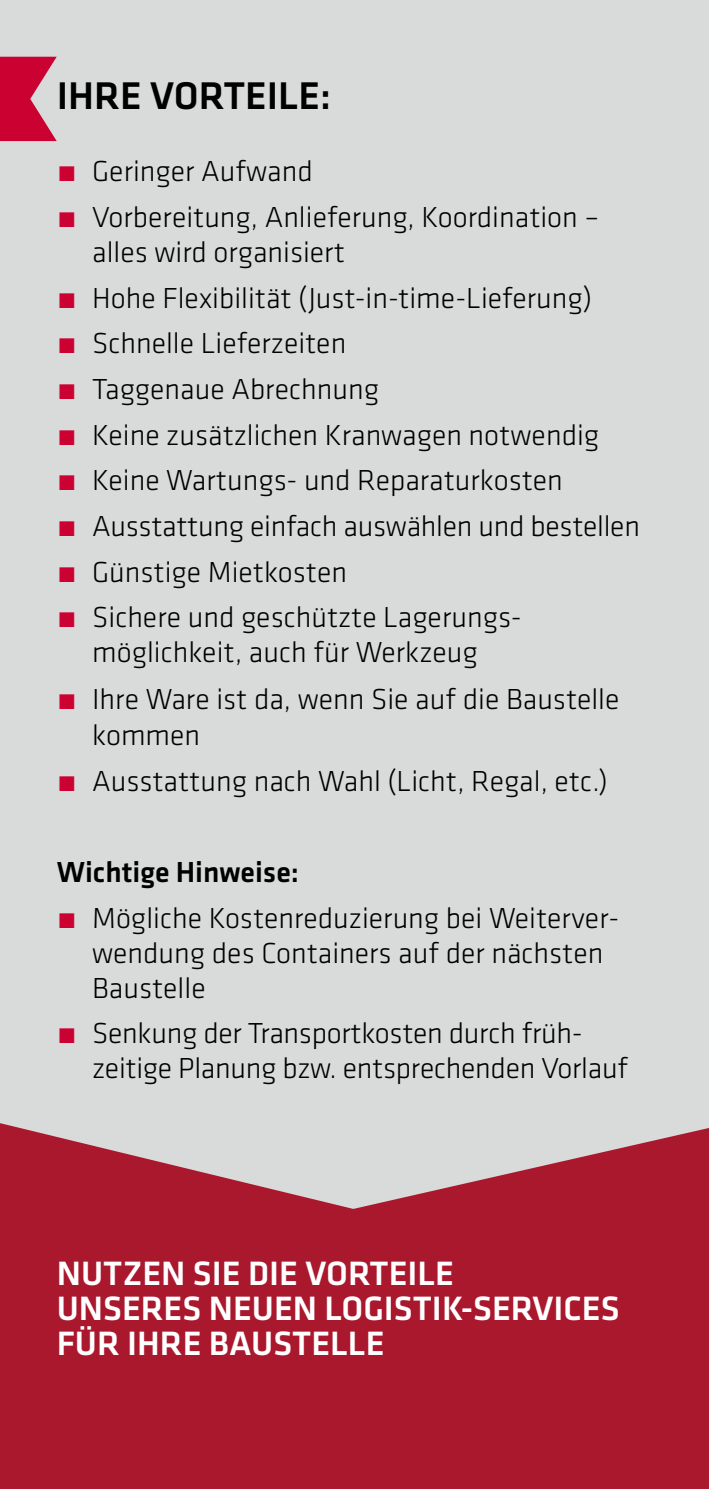
<style>
.page{position:relative;width:709px;height:1489px;background:#fff}
.page>*{position:absolute;margin:0;border:0;box-sizing:border-box;transform-origin:0 0}
.t1{font:500 40px "GC Klavika Fein";color:#000}
.t2{font:500 35px/35px "GC Klavika Fein";color:#fff}
.t3{font:300 30px/35px "GC Klavika Fein";color:#000}
.t4{font:500 30px "GC Klavika Fein";color:#000}
.s1{color:#cb0132}
</style>
<div class="page">
<div style="left:0;top:976px;width:709px;height:512px;background:#aa182d"></div>
<div style="left:0;top:0;width:709px;height:1208px;background:#d9dada"></div>
<svg style="left:0;top:57px;width:57px;height:84px;background:#ce3459"></svg>
<h1 class="t1" style="left:57px;top:69px;width:276px">IHRE VORTEILE:</h1>
<p class="t3" style="left:57px;top:153px;width:257px"><span class="s1">•</span> Geringer Aufwand</p>
<p class="t3" style="left:92px;top:199px;width:508px;text-indent:-35px"><span class="s1">•</span> Vorbereitung, Anlieferung, Koordination – alles wird organisiert</p>
<p class="t3" style="left:57px;top:280px;width:537px"><span class="s1">•</span> Hohe Flexibilität (Just-in-time-Lieferung)</p>
<p class="t3" style="left:57px;top:325px;width:291px"><span class="s1">•</span> Schnelle Lieferzeiten</p>
<p class="t3" style="left:57px;top:371px;width:324px"><span class="s1">•</span> Taggenaue Abrechnung</p>
<p class="t3" style="left:57px;top:417px;width:544px"><span class="s1">•</span> Keine zusätzlichen Kranwagen notwendig</p>
<p class="t3" style="left:57px;top:462px;width:507px"><span class="s1">•</span> Keine Wartungs- und Reparaturkosten</p>
<p class="t3" style="left:57px;top:508px;width:585px"><span class="s1">•</span> Ausstattung einfach auswählen und bestellen</p>
<p class="t3" style="left:57px;top:554px;width:292px"><span class="s1">•</span> Günstige Mietkosten</p>
<p class="t3" style="left:57px;top:599px;width:466px;text-align:center"><span class="s1">•</span> Sichere und geschützte Lagerungs&shy;möglichkeit, auch für Werkzeug</p>
<p class="t3" style="left:92px;top:680px;width:529px;line-height:36px;text-indent:-35px"><span class="s1">•</span> Ihre Ware ist da, wenn Sie auf die Baustelle kommen</p>
<p class="t3" style="left:57px;top:762px;width:552px"><span class="s1">•</span> Ausstattung nach Wahl (Licht, Regal, etc.)</p>
<p class="t4" style="left:57px;top:851px;width:244px">Wichtige Hinweise:</p>
<p class="t3" style="left:92px;top:899px;width:528px;text-indent:-35px"><span class="s1">•</span> Mögliche Kostenreduzierung bei Weiterver&shy;wendung des Containers auf der nächsten<br>Baustelle</p>
<p class="t3" style="left:92px;top:1015px;width:537px;text-indent:-35px"><span class="s1">•</span> Senkung der Transportkosten durch früh&shy;zeitige Planung bzw. entsprechenden Vorlauf</p>
<p class="t2" style="left:57px;top:1254px;width:564px">NUTZEN SIE DIE VORTEILE<br>UNSERES NEUEN LOGISTIK-SERVICES<br>FÜR IHRE BAUSTELLE</p>
</div>
